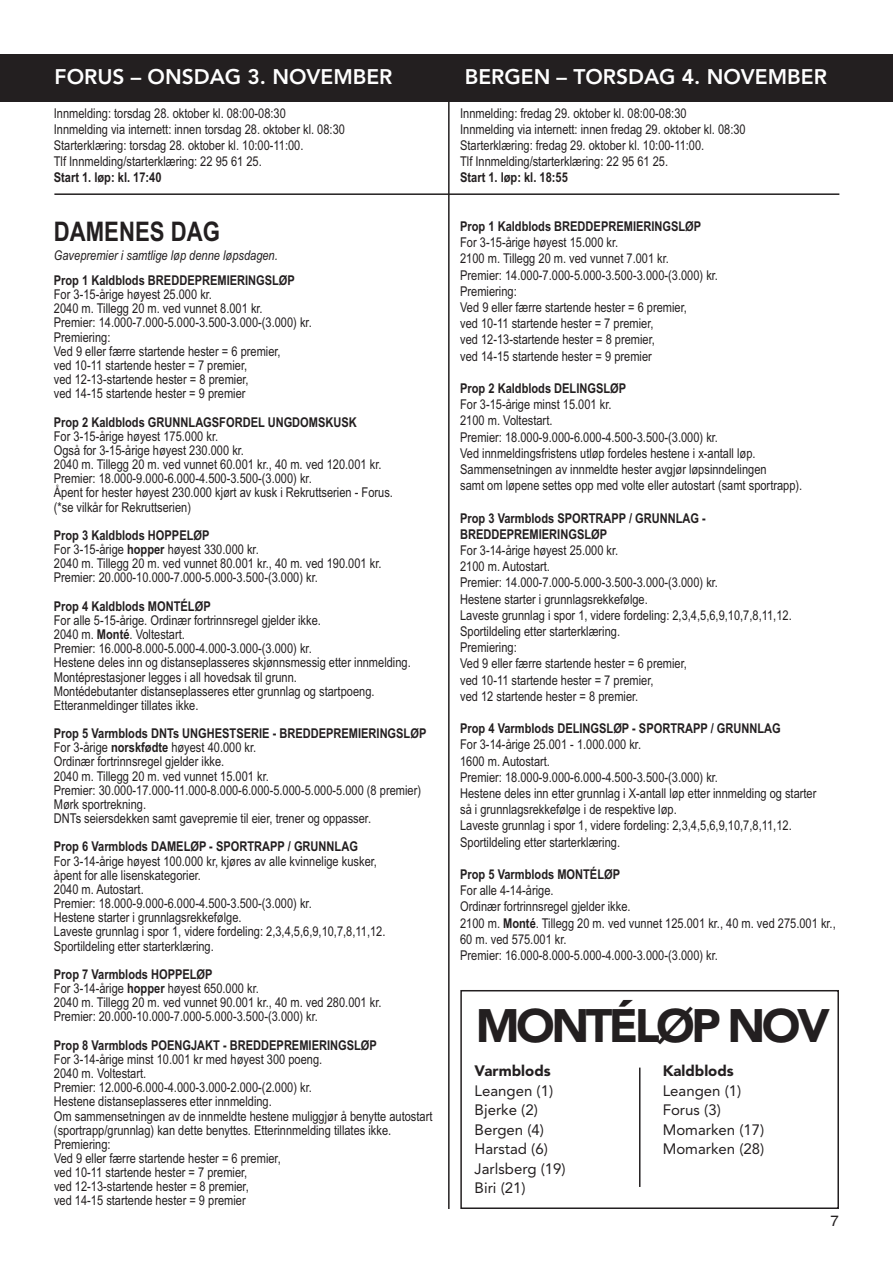
<style>
.page{position:relative;width:893px;height:1263px;background:#fff}
.page>*{position:absolute;margin:0;border:0;box-sizing:border-box;transform-origin:0 0}
.t1{font:900 46.5px "Avenir";letter-spacing:-.075em;color:#231f20}
.t2{font:700 27px "Arial Narrow";color:#231f20}
.t3{font:800 21px "Avenir";color:#fff}
.t4{font:15px/19.5px "Avenir";color:#231f20}
.t5{font:900 15px "Avenir";color:#231f20}
.t6{font:15px "Helvetica";color:#231f20}
.t7{font:13.5px/14.1px "Arial Narrow";color:#231f20}
.t8{font:700 13.5px/16.2px "Arial Narrow";color:#231f20}
.t9{font:italic 13.5px "Arial Narrow";color:#231f20}
.s1{font-weight:700}
</style>
<div class="page">
<hr style="left:0;top:54px;width:3px;height:48px;background:#231f20">
<div style="left:0;top:54px;width:893px;height:47px;background:#231f20"></div>
<hr style="left:448px;top:54px;width:2px;height:1155px;background:#231f20">
<hr style="left:54px;top:193px;width:785px;height:2px;background:#231f20">
<div style="left:460px;top:990px;width:379px;height:219px;border:2px solid #231f20"></div>
<hr style="left:639px;top:1067px;width:1px;height:120px;background:#231f20">
<h3 class="t3" style="left:55px;top:60px;width:339px">FORUS – ONSDAG 3. NOVEMBER</h3>
<h3 class="t3" style="left:465px;top:60px;width:363px">BERGEN – TORSDAG 4. NOVEMBER</h3>
<p class="t7" style="left:54px;top:105px;width:293px;line-height:16.2px">Innmelding: torsdag 28. oktober kl. 08:00-08:30<br>Innmelding via internett: innen torsdag 28. oktober kl. 08:30<br>Starterklæring: torsdag 28. oktober kl. 10:00-11:00.<br>Tlf Innmelding/starterklæring: 22 95 61 25.</p>
<p class="t8" style="left:54px;top:170px;width:109px">Start 1. løp: kl. 17:40</p>
<h2 class="t2" style="left:54px;top:216px;width:168px">DAMENES DAG</h2>
<p class="t9" style="left:54px;top:248px;width:226px">Gavepremier i samtlige løp denne løpsdagen.</p>
<p class="t8" style="left:54px;top:272px;width:243px">Prop 1 Kaldblods BREDDEPREMIERINGSLØP</p>
<p class="t7" style="left:54px;top:287px;width:259px">For 3-15-årige høyest 25.000 kr.<br>2040 m. Tillegg 20 m. ved vunnet 8.001 kr.<br>Premier: 14.000-7.000-5.000-3.500-3.000-(3.000) kr.<br>Premiering:<br>Ved 9 eller færre startende hester = 6 premier,<br>ved 10-11 startende hester = 7 premier,<br>ved 12-13-startende hester = 8 premier,<br>ved 14-15 startende hester = 9 premier</p>
<p class="t8" style="left:54px;top:414px;width:304px">Prop 2 Kaldblods GRUNNLAGSFORDEL UNGDOMSKUSK</p>
<p class="t7" style="left:54px;top:429px;width:341px">For 3-15-årige høyest 175.000 kr.<br>Også for 3-15-årige høyest 230.000 kr.<br>2040 m. Tillegg 20 m. ved vunnet 60.001 kr., 40 m. ved 120.001 kr.<br>Premier: 18.000-9.000-6.000-4.500-3.500-(3.000) kr.<br>Åpent for hester høyest 230.000 kjørt av kusk i Rekruttserien - Forus. (*se vilkår for Rekruttserien)</p>
<p class="t7" style="left:54px;top:528px;width:329px"><span class="s1">Prop 3 Kaldblods HOPPELØP<br></span>For 3-15-årige <span class="s1">hopper</span> høyest 330.000 kr.<br>2040 m. Tillegg 20 m. ved vunnet 80.001 kr., 40 m. ved 190.001 kr.<br>Premier: 20.000-10.000-7.000-5.000-3.500-(3.000) kr.</p>
<p class="t8" style="left:54px;top:598px;width:158px">Prop 4 Kaldblods MONTÉLØP</p>
<p class="t7" style="left:54px;top:613px;width:358px">For alle 5-15-årige. Ordinær fortrinnsregel gjelder ikke.<br>2040 m. <span class="s1">Monté</span>. Voltestart.<br>Premier: 16.000-8.000-5.000-4.000-3.000-(3.000) kr.<br>Hestene deles inn og distanseplasseres skjønnsmessig etter innmelding.<br>Montéprestasjoner legges i all hovedsak til grunn.<br>Montédebutanter distanseplasseres etter grunnlag og startpoeng.<br>Etteranmeldinger tillates ikke.</p>
<p class="t7" style="left:54px;top:726px;width:374px"><span class="s1">Prop 5 Varmblods DNTs UNGHESTSERIE - BREDDEPREMIERINGSLØP </span>For 3-årige <span class="s1">norskfødte</span> høyest 40.000 kr.<br>Ordinær fortrinnsregel gjelder ikke.<br>2040 m. Tillegg 20 m. ved vunnet 15.001 kr.<br>Premier: 30.000-17.000-11.000-8.000-6.000-5.000-5.000-5.000 (8 premier)<br>Mørk sportrekning.<br>DNTs seiersdekken samt gavepremie til eier, trener og oppasser.</p>
<p class="t8" style="left:54px;top:839px;width:306px">Prop 6 Varmblods DAMELØP - SPORTRAPP / GRUNNLAG</p>
<p class="t7" style="left:54px;top:854px;width:333px">For 3-14-årige høyest 100.000 kr, kjøres av alle kvinnelige kusker, åpent for alle lisenskategorier.<br>2040 m. Autostart.<br>Premier: 18.000-9.000-6.000-4.500-3.500-(3.000) kr.<br>Hestene starter i grunnlagsrekkefølge.<br>Laveste grunnlag i spor 1, videre fordeling: 2,3,4,5,6,9,10,7,8,11,12.<br>Sportildeling etter starterklæring.</p>
<p class="t7" style="left:54px;top:967px;width:329px"><span class="s1">Prop 7 Varmblods HOPPELØP<br></span>For 3-14-årige <span class="s1">hopper</span> høyest 650.000 kr.<br>2040 m. Tillegg 20 m. ved vunnet 90.001 kr., 40 m. ved 280.001 kr.<br>Premier: 20.000-10.000-7.000-5.000-3.500-(3.000) kr.</p>
<p class="t8" style="left:54px;top:1037px;width:324px">Prop 8 Varmblods POENGJAKT - BREDDEPREMIERINGSLØP</p>
<p class="t7" style="left:54px;top:1052px;width:380px">For 3-14-årige minst 10.001 kr med høyest 300 poeng.<br>2040 m. Voltestart.<br>Premier: 12.000-6.000-4.000-3.000-2.000-(2.000) kr.<br>Hestene distanseplasseres etter innmelding.<br>Om sammensetningen av de innmeldte hestene muliggjør å benytte autostart (sportrapp/grunnlag) kan dette benyttes. Etterinnmelding tillates ikke.<br>Premiering:<br>Ved 9 eller færre startende hester = 6 premier,<br>ved 10-11 startende hester = 7 premier,<br>ved 12-13-startende hester = 8 premier,<br>ved 14-15 startende hester = 9 premier</p>
<p class="t7" style="left:460px;top:105px;width:287px;line-height:16.2px">Innmelding: fredag 29. oktober kl. 08:00-08:30<br>Innmelding via internett: innen fredag 29. oktober kl. 08:30<br>Starterklæring: fredag 29. oktober kl. 10:00-11:00.<br>Tlf Innmelding/starterklæring: 22 95 61 25.</p>
<p class="t8" style="left:460px;top:170px;width:109px">Start 1. løp: kl. 18:55</p>
<p class="t8" style="left:460px;top:218px;width:243px">Prop 1 Kaldblods BREDDEPREMIERINGSLØP</p>
<p class="t7" style="left:460px;top:234px;width:259px;line-height:16.2px">For 3-15-årige høyest 15.000 kr.<br>2100 m. Tillegg 20 m. ved vunnet 7.001 kr.<br>Premier: 14.000-7.000-5.000-3.500-3.000-(3.000) kr.<br>Premiering:<br>Ved 9 eller færre startende hester = 6 premier,<br>ved 10-11 startende hester = 7 premier,<br>ved 12-13-startende hester = 8 premier,<br>ved 14-15 startende hester = 9 premier</p>
<p class="t8" style="left:460px;top:380px;width:168px">Prop 2 Kaldblods DELINGSLØP</p>
<p class="t7" style="left:460px;top:396px;width:344px;line-height:16.2px">For 3-15-årige minst 15.001 kr.<br>2100 m. Voltestart.<br>Premier: 18.000-9.000-6.000-4.500-3.500-(3.000) kr.<br>Ved innmeldingsfristens utløp fordeles hestene i x-antall løp.<br>Sammensetningen av innmeldte hester avgjør løpsinndelingen<br>samt om løpene settes opp med volte eller autostart (samt sportrapp).</p>
<p class="t8" style="left:460px;top:510px;width:247px">Prop 3 Varmblods SPORTRAPP / GRUNNLAG -<br>BREDDEPREMIERINGSLØP</p>
<p class="t7" style="left:460px;top:542px;width:333px;line-height:16.2px">For 3-14-årige høyest 25.000 kr.<br>2100 m. Autostart.<br>Premier: 14.000-7.000-5.000-3.500-3.000-(3.000) kr.<br>Hestene starter i grunnlagsrekkefølge.<br>Laveste grunnlag i spor 1, videre fordeling: 2,3,4,5,6,9,10,7,8,11,12.<br>Sportildeling etter starterklæring.<br>Premiering:<br>Ved 9 eller færre startende hester = 6 premier,<br>ved 10-11 startende hester = 7 premier,<br>ved 12 startende hester = 8 premier.</p>
<p class="t8" style="left:460px;top:720px;width:322px">Prop 4 Varmblods DELINGSLØP - SPORTRAPP / GRUNNLAG</p>
<p class="t7" style="left:460px;top:737px;width:358px;line-height:16.2px">For 3-14-årige 25.001 - 1.000.000 kr.<br>1600 m. Autostart.<br>Premier: 18.000-9.000-6.000-4.500-3.500-(3.000) kr.<br>Hestene deles inn etter grunnlag i X-antall løp etter innmelding og starter så i grunnlagsrekkefølge i de respektive løp.<br>Laveste grunnlag i spor 1, videre fordeling: 2,3,4,5,6,9,10,7,8,11,12.<br>Sportildeling etter starterklæring.</p>
<p class="t8" style="left:460px;top:866px;width:161px">Prop 5 Varmblods MONTÉLØP</p>
<p class="t7" style="left:460px;top:882px;width:377px;line-height:16.2px">For alle 4-14-årige.<br>Ordinær fortrinnsregel gjelder ikke.<br>2100 m. <span class="s1">Monté</span>. Tillegg 20 m. ved vunnet 125.001 kr., 40 m. ved 275.001 kr., 60 m. ved 575.001 kr.<br>Premier: 16.000-8.000-5.000-4.000-3.000-(3.000) kr.</p>
<h1 class="t1" style="left:476px;top:986px;width:356px">MONTÉLØP NOV</h1>
<p class="t5" style="left:475px;top:1058px;width:78px">Varmblods</p>
<p class="t4" style="left:475px;top:1080px;width:93px">Leangen (1)<br>Bjerke (2)<br>Bergen (4)<br>Harstad (6)<br>Jarlsberg (19)<br>Biri (21)</p>
<p class="t5" style="left:663px;top:1058px;width:73px">Kaldblods</p>
<p class="t4" style="left:663px;top:1080px;width:103px">Leangen (1)<br>Forus (3)<br>Momarken (17)<br>Momarken (28)</p>
<p class="t6" style="left:831px;top:1212px;width:10px">7</p>
</div>
